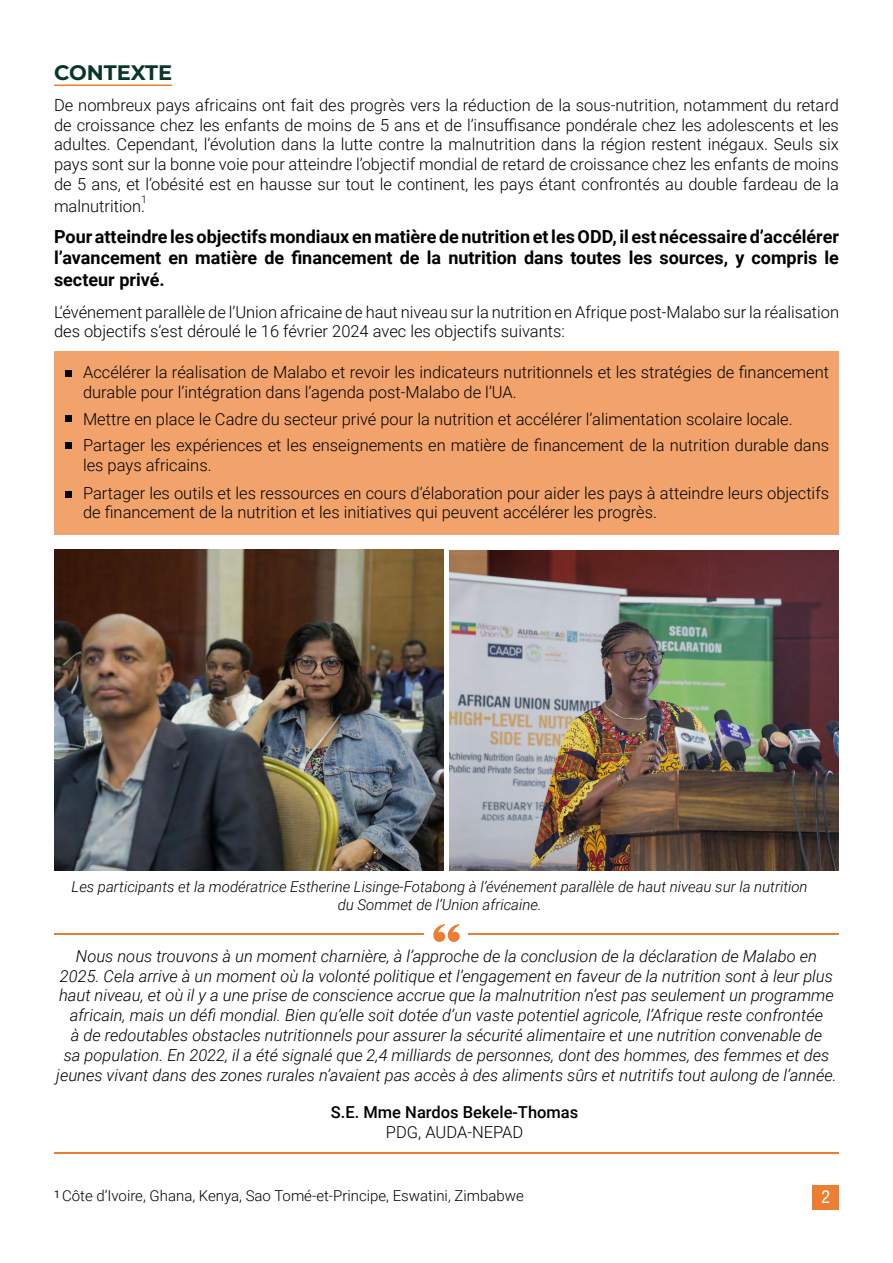
<style>
.page{position:relative;width:893px;height:1263px;background:#fff}
.page>*{position:absolute;margin:0;border:0;box-sizing:border-box;transform-origin:0 0}
.t1{font:700 21px "Montserrat";color:#073727}
.t2{font:700 18px/21.6px "Roboto";color:#000;text-align:justify}
.t3{font:condensed 18px "Helvetica Neue LT Std";color:#fff}
.t4{font:italic 300 16.5px/19.8px "Roboto";color:#000101;text-align:center}
.t5{font:300 16.5px/19.8px "Roboto";color:#000;text-align:justify}
.t6{font:300 16.5px/19.8px "Roboto";color:#000101}
.t7{font:500 16.5px "Roboto";color:#000101}
.t8{font:italic 300 15px/18px "Roboto";color:#000;text-align:center}
.t9{font:300 15px "Roboto";color:#000}
.t10{font:300 10.5px "Roboto";color:#000}
</style>
<div class="page">
<div style="left:813px;top:1185px;width:26px;height:24px;background:#ed7d30"></div>
<div style="left:54px;top:351px;width:785px;height:184px;background:#f2a36c"></div>
<hr style="left:54px;top:85px;width:118px;height:1px;background:#ed7d30">
<div style="left:65px;top:370px;width:7px;height:7px;background:#000"></div>
<div style="left:65px;top:415px;width:7px;height:7px;background:#000"></div>
<div style="left:65px;top:442px;width:7px;height:7px;background:#000"></div>
<div style="left:65px;top:491px;width:7px;height:6px;background:#000"></div>
<img style="left:449px;top:550px;width:390px;height:321px">
<hr style="left:54px;top:1152px;width:785px;height:2px;background:#ed7d2e">
<hr style="left:468px;top:933px;width:371px;height:1px;background:#ed7d2e">
<hr style="left:54px;top:933px;width:370px;height:1px;background:#ed7d2e">
<svg style="left:433px;top:924px;width:27px;height:18px"></svg>
<img style="left:54px;top:550px;width:389px;height:321px">
<p class="t1" style="left:54px;top:59px;width:120px">CONTEXTE</p>
<p class="t5" style="left:54px;top:94px;width:786px">De nombreux pays africains ont fait des progrès vers la réduction de la sous-nutrition, notamment du retard de croissance chez les enfants de moins de 5 ans et de l’insuffisance pondérale chez les adolescents et les adultes. Cependant, l’évolution dans la lutte contre la malnutrition dans la région restent inégaux. Seuls six pays sont sur la bonne voie pour atteindre l’objectif mondial de retard de croissance chez les enfants de moins de 5 ans, et l’obésité est en hausse sur tout le continent, les pays étant confrontés au double fardeau de la</p>
<p class="t5" style="left:54px;top:195px;width:93px">malnutrition.</p>
<p class="t2" style="left:54px;top:225px;width:786px">Pour atteindre les objectifs mondiaux en matière de nutrition et les ODD, il est nécessaire d’accélérer l’avancement en matière de financement de la nutrition dans toutes les sources, y compris le secteur privé.</p>
<p class="t5" style="left:54px;top:301px;width:787px">L’événement parallèle de l’Union africaine de haut niveau sur la nutrition en Afrique post-Malabo sur la réalisation des objectifs s’est déroulé le 16 février 2024 avec les objectifs suivants:</p>
<p class="t6" style="left:83px;top:361px;width:748px">Accélérer la réalisation de Malabo et revoir les indicateurs nutritionnels et les stratégies de financement durable pour l’intégration dans l’agenda post-Malabo de l’UA.</p>
<p class="t6" style="left:83px;top:405px;width:748px;line-height:26.4px">Mettre en place le Cadre du secteur privé pour la nutrition et accélérer l’alimentation scolaire locale.<br>Partager les expériences et les enseignements en matière de financement de la nutrition durable dans</p>
<p class="t6" style="left:83px;top:451px;width:748px;line-height:27.6px">les pays africains.<br>Partager les outils et les ressources en cours d’élaboration pour aider les pays à atteindre leurs objectifs</p>
<p class="t6" style="left:83px;top:502px;width:576px">de financement de la nutrition et les initiatives qui peuvent accélérer les progrès.</p>
<p class="t10" style="left:141px;top:192px;width:7px">1</p>
<p class="t8" style="left:72px;top:877px;width:738px">Les participants et la modératrice Estherine Lisinge-Fotabong à l’événement parallèle de haut niveau sur la nutrition du Sommet de l’Union africaine.</p>
<p class="t4" style="left:56px;top:945px;width:782px">Nous nous trouvons à un moment charnière, à l’approche de la conclusion de la déclaration de Malabo en 2025. Cela arrive à un moment où la volonté politique et l’engagement en faveur de la nutrition sont à leur plus haut niveau, et où il y a une prise de conscience accrue que la malnutrition n’est pas seulement un programme africain, mais un défi mondial. Bien qu’elle soit dotée d’un vaste potentiel agricole, l’Afrique reste confrontée<br>à de redoutables obstacles nutritionnels pour assurer la sécurité alimentaire et une nutrition convenable de<br>sa population. En 2022, il a été signalé que 2,4 milliards de personnes, dont des hommes, des femmes et des jeunes vivant dans des zones rurales n’avaient pas accès à des aliments sûrs et nutritifs tout aulong de l’année.</p>
<p class="t7" style="left:331px;top:1101px;width:249px">S.E. Mme Nardos Bekele-Thomas</p>
<p class="t6" style="left:386px;top:1122px;width:139px">PDG, AUDA-NEPAD</p>
<p class="t9" style="left:54px;top:1185px;width:471px"><sup>1</sup> Côte d’Ivoire, Ghana, Kenya, Sao Tomé-et-Principe, Eswatini, Zimbabwe</p>
<p class="t3" style="left:821px;top:1186px;width:10px">2</p>
</div>
